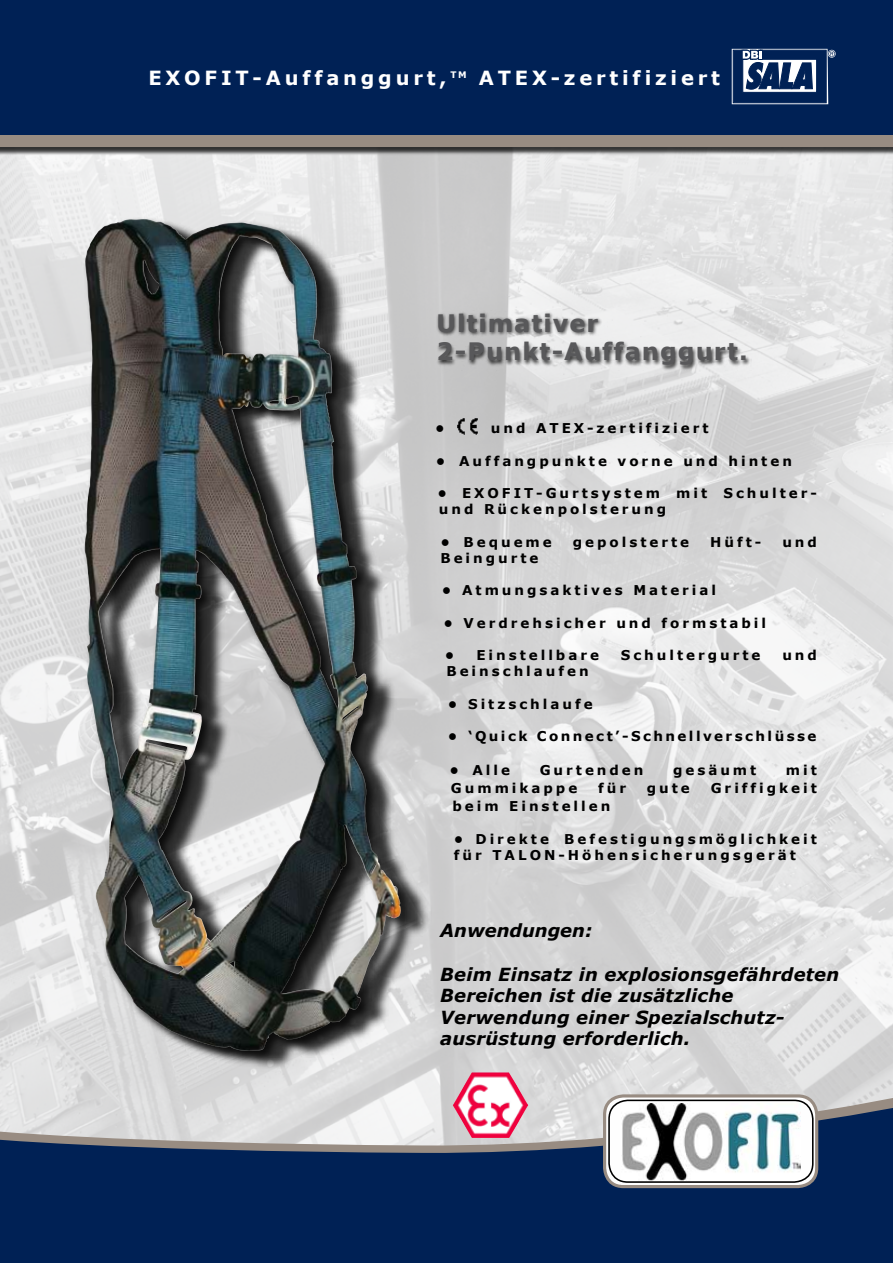
<style>
.page{position:relative;width:893px;height:1263px;background:#fff}
.page>*{position:absolute;margin:0;border:0;box-sizing:border-box;transform-origin:0 0}
.t1{font:700 24px/28.8px "Verdana";letter-spacing:.045em;color:#58585a}
.t2{font:700 19.5px "Verdana";letter-spacing:.195em;color:#fff}
.t3{font:italic 700 18px/21.6px "Verdana";letter-spacing:.01em;color:#000}
.t4{font:700 13.5px/16.2px "Verdana";letter-spacing:.22em;color:#000}
.t5{font:700 13.5px "Verdana";letter-spacing:.18em;color:#000}
</style>
<div class="page">
<img style="left:0;top:156px;width:893px;height:938px">
<div style="left:0;top:0;width:893px;height:156px;background:#000;opacity:.77"></div>
<div style="left:0;top:0;width:893px;height:146px;background:#988c82"></div>
<div style="left:0;top:0;width:893px;height:135px;background:#002155"></div>
<svg style="left:0;top:1094px;width:893px;height:10px;fill:#dddede"></svg>
<svg style="left:0;top:1104px;width:893px;height:159px;fill:#002155"></svg>
<img style="left:453px;top:1072px;width:75px;height:66px">
<div style="left:605px;top:1096px;width:212px;height:90px;background:#fefefe;border-radius:19px"></div>
<img style="left:622px;top:1103px;width:178px;height:77px">
<div style="left:603px;top:1094px;width:215px;height:94px;border:3px solid #988c82;border-radius:19px"></div>
<div style="left:608px;top:1099px;width:206px;height:84px;border:2px solid #000;border-radius:19px"></div>
<svg style="left:732px;top:49px;width:103px;height:55px"></svg>
<div style="left:82px;top:216px;width:333px;height:849px;background:#000;opacity:.77"></div>
<div style="left:96px;top:220px;width:336px;height:851px;background:#000;opacity:.77"></div>
<img style="left:120px;top:219px;width:237px;height:388px">
<div style="left:436px;top:311px;width:316px;height:61px;background:#000;opacity:.77"></div>
<img style="left:455px;top:418px;width:25px;height:18px">
<h2 class="t2" style="left:148px;top:66px;width:573px">EXOFIT-Auffanggurt, <sup>TM</sup> ATEX-zertifiziert</h2>
<h1 class="t1" style="left:437px;top:308px;width:313px">Ultimativer<br>2-Punkt-Auffanggurt.</h1>
<p class="t4" style="left:435px;top:420px;width:11px">•</p>
<p class="t4" style="left:491px;top:420px;width:219px">und ATEX-zertifiziert</p>
<p class="t4" style="left:436px;top:452px;width:357px">• Auffangpunkte vorne und hinten</p>
<p class="t4" style="left:437px;top:485px;width:381px">• EXOFIT-Gurtsystem mit Schulter&shy;und Rückenpolsterung</p>
<p class="t4" style="left:440px;top:533px;width:113px">• Bequeme</p>
<p class="t4" style="left:573px;top:533px;width:118px">gepolsterte</p>
<p class="t4" style="left:710px;top:533px;width:53px">Hüft-</p>
<p class="t4" style="left:782px;top:533px;width:36px">und</p>
<p class="t4" style="left:440px;top:549px;width:100px">Beingurte</p>
<p class="t4" style="left:442px;top:582px;width:276px">• Atmungsaktives Material</p>
<p class="t4" style="left:443px;top:614px;width:324px">• Verdrehsicher und formstabil</p>
<p class="t4" style="left:445px;top:647px;width:156px">• Einstellbare</p>
<p class="t4" style="left:621px;top:647px;width:141px">Schultergurte</p>
<p class="t4" style="left:782px;top:647px;width:36px">und</p>
<p class="t4" style="left:446px;top:663px;width:144px">Beinschlaufen</p>
<p class="t4" style="left:448px;top:695px;width:146px">• Sitzschlaufe</p>
<p class="t5" style="left:448px;top:727px;width:370px">• ‘Quick Connect’-Schnellverschlüsse</p>
<p class="t4" style="left:449px;top:762px;width:62px">• Alle</p>
<p class="t4" style="left:540px;top:762px;width:105px">Gurtenden</p>
<p class="t4" style="left:673px;top:762px;width:85px">gesäumt</p>
<p class="t4" style="left:786px;top:762px;width:32px">mit</p>
<p class="t4" style="left:451px;top:780px;width:128px">Gummikappe</p>
<p class="t4" style="left:598px;top:780px;width:29px">für</p>
<p class="t4" style="left:647px;top:780px;width:45px">gute</p>
<p class="t4" style="left:711px;top:780px;width:108px">Griffigkeit</p>
<p class="t4" style="left:452px;top:798px;width:159px">beim Einstellen</p>
<p class="t4" style="left:454px;top:830px;width:364px">• Direkte Befestigungsmöglichkeit für TALON-Höhensicherungsgerät</p>
<h3 class="t3" style="left:440px;top:919px;width:153px">Anwendungen:</h3>
<h3 class="t3" style="left:440px;top:962px;width:400px">Beim Einsatz in explosionsgefährdeten Bereichen ist die zusätzliche Verwendung einer Spezialschutz&shy;ausrüstung erforderlich.</h3>
</div>
